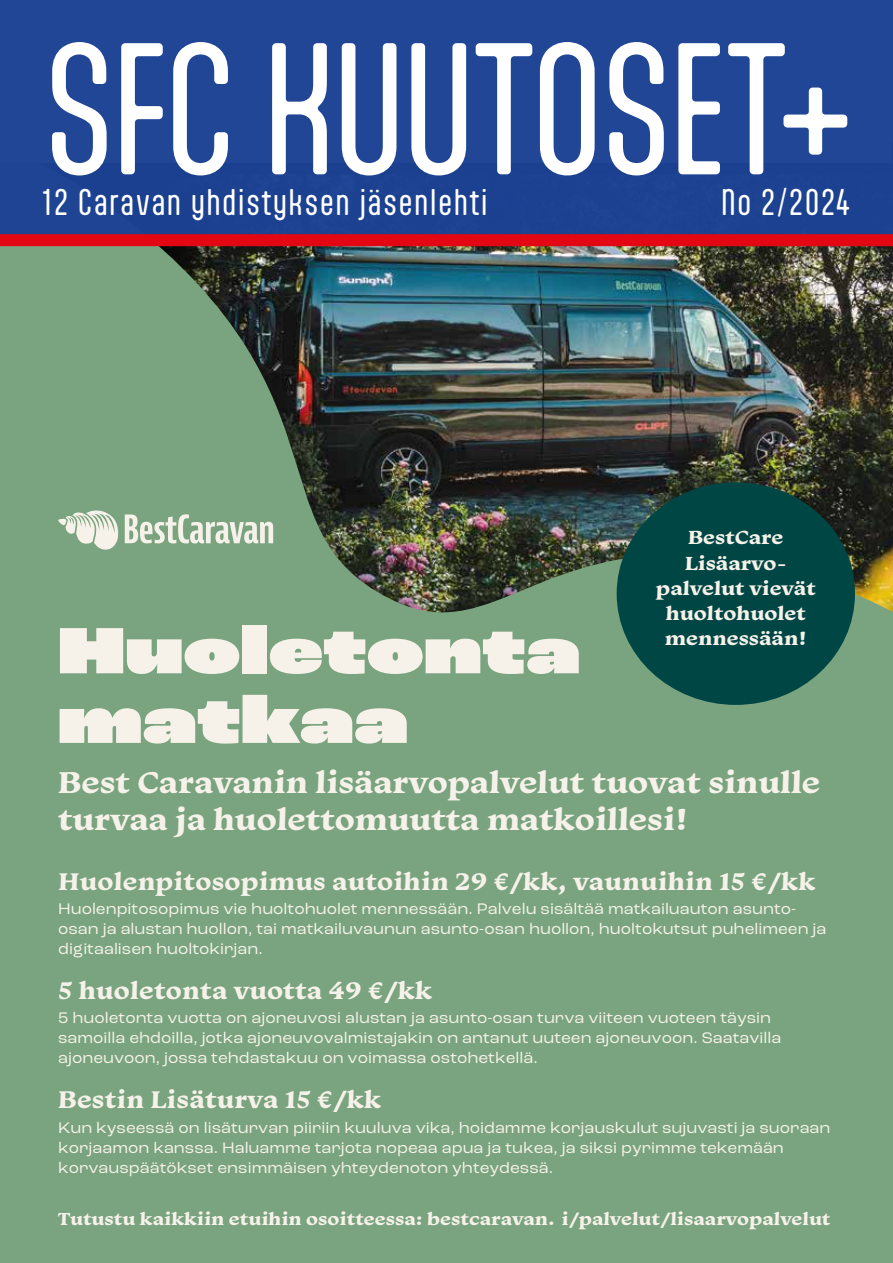
<style>
.page{position:relative;width:893px;height:1263px;background:#fff}
.page>*{position:absolute;margin:0;border:0;box-sizing:border-box;transform-origin:0 0}
.t1{font:159px "Aptly";letter-spacing:-.03em;color:#fff}
.t2{font:800 expanded 68.7px/69.6px "Roc Grotesk";letter-spacing:.01em;color:#f7f2e9;scale:1.07 1}
.t3{font:700 31.5px/37.5px "Monarcha";color:#f7f2e9;scale:1.04 1}
.t4{font:31.5px "Aptly";letter-spacing:.04em;color:#fff}
.t5{font:700 25.2px "Monarcha";letter-spacing:.01em;color:#f7f2e9;scale:1.04 1}
.t6{font:700 19.8px/25.2px "Monarcha";color:#f7f2e9;text-align:center;scale:1.07 1}
.t7{font:700 18.15px "Monarcha";color:#f7f2e9;scale:1.07 1}
.t8{font:16.05px/20px "Roc Grotesk";color:#f7f2e9;scale:1.07 1}
</style>
<div class="page">
<div style="left:0;top:756px;width:893px;height:507px;background:#79a47f"></div>
<img style="left:0;top:246px;width:893px;height:510px">
<div style="left:617px;top:482px;width:238px;height:223px;background:#004645;border-radius:50%"></div>
<svg style="left:58px;top:505px;width:61px;height:46px;background:#b2c7af"></svg>
<svg style="left:125px;top:514px;width:148px;height:29px;background:#b2c7af"></svg>
<div style="left:0;top:0;width:893px;height:234px;background:#214696"></div>
<div style="left:0;top:234px;width:893px;height:12px;background:#e30613"></div>
<h1 class="t1" style="left:43px;top:10px;width:818px">SFC KUUTOSET+</h1>
<h3 class="t4" style="left:43px;top:183px;width:447px">12 Caravan yhdistyksen jäsenlehti</h3>
<h3 class="t4" style="left:721px;top:183px;width:131px">No 2/2024</h3>
<h2 class="t2" style="left:58px;top:620px;width:489px">Huoletonta matkaa</h2>
<p class="t6" style="left:656px;top:525px;width:151px">BestCare<br>Lisäarvo&shy;palvelut vievät huoltohuolet mennessään!</p>
<h3 class="t3" style="left:58px;top:762px;width:734px">Best Caravanin lisäarvopalvelut tuovat sinulle turvaa ja huolettomuutta matkoillesi!</h3>
<h3 class="t5" style="left:58px;top:864px;width:730px">Huolenpitosopimus autoihin 29 €/kk, vaunuihin 15 €/kk</h3>
<p class="t8" style="left:58px;top:899px;width:720px">Huolenpitosopimus vie huoltohuolet mennessään. Palvelu sisältää matkailuauton asunto&shy;osan ja alustan huollon, tai matkailuvaunun asunto-osan huollon, huoltokutsut puhelimeen ja digitaalisen huoltokirjan.</p>
<h3 class="t5" style="left:58px;top:973px;width:361px">5 huoletonta vuotta 49 €/kk</h3>
<p class="t8" style="left:58px;top:1008px;width:677px">5 huoletonta vuotta on ajoneuvosi alustan ja asunto-osan turva viiteen vuoteen täysin samoilla ehdoilla, jotka ajoneuvovalmistajakin on antanut uuteen ajoneuvoon. Saatavilla ajoneuvoon, jossa tehdastakuu on voimassa ostohetkellä.</p>
<h3 class="t5" style="left:58px;top:1083px;width:312px">Bestin Lisäturva 15 €/kk</h3>
<p class="t8" style="left:58px;top:1117px;width:723px">Kun kyseessä on lisäturvan piiriin kuuluva vika, hoidamme korjauskulut sujuvasti ja suoraan korjaamon kanssa. Haluamme tarjota nopeaa apua ja tukea, ja siksi pyrimme tekemään korvauspäätökset ensimmäisen yhteydenoton yhteydessä.</p>
<p class="t7" style="left:58px;top:1207px;width:723px">Tutustu kaikkiin etuihin osoitteessa: bestcaravan. i/palvelut/lisaarvopalvelut</p>
</div>
